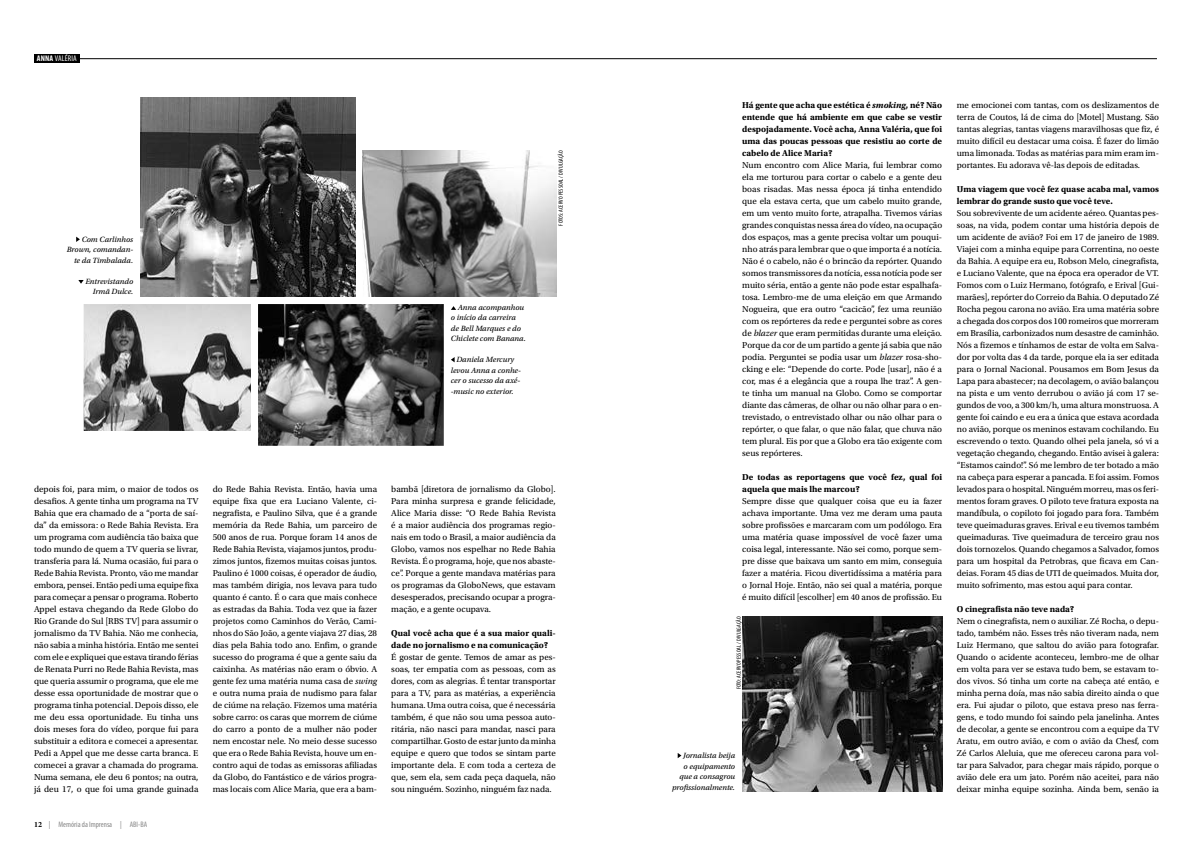
<style>
.page{position:relative;width:1191px;height:842px;background:#fff}
.page>*{position:absolute;margin:0;border:0;box-sizing:border-box;transform-origin:0 0}
.t1{font:9px/12px "Utopia Std";color:#000;text-align:justify}
.t2{font:700 9px/12px "Utopia Std";color:#000}
.t3{font:condensed 8.2px "Myriad Pro";letter-spacing:.02em;color:#fff}
.t4{font:8px/10.5px "Utopia Std Capt It";color:#000;text-align:right}
.t5{font:condensed 8px "Myriad Pro";color:#878787}
.t6{font:condensed 6px "Myriad Pro";letter-spacing:.02em;color:#000}
.s1{font-weight:700}
.s2{font-style:italic}
.s3{font-family:"Minion Pro";font-weight:700;font-stretch:normal;color:#000}
</style>
<div class="page">
<img style="left:742px;top:616px;width:200px;height:175px">
<img style="left:258px;top:304px;width:186px;height:142px">
<img style="left:84px;top:304px;width:167px;height:127px">
<img style="left:140px;top:97px;width:216px;height:199px">
<img style="left:363px;top:150px;width:193px;height:146px">
<svg style="left:451px;top:306px;width:5px;height:4px"></svg>
<svg style="left:76px;top:237px;width:4px;height:5px"></svg>
<svg style="left:78px;top:280px;width:6px;height:4px"></svg>
<svg style="left:677px;top:753px;width:4px;height:5px"></svg>
<hr style="left:34px;top:58px;width:1123px;height:1px;background:#000">
<div style="left:34px;top:54px;width:46px;height:8px;background:#000"></div>
<p class="t3" style="left:37px;top:53px;width:42px"><span class="s1">ANNA</span> VALÉRIA</p>
<p class="t4" style="left:67px;top:234px;width:68px">Com Carlinhos<br>Brown, comandan&shy;te da Timbalada.</p>
<p class="t4" style="left:85px;top:276px;width:49px">Entrevistando<br>Irmã Dulce.</p>
<p class="t4" style="left:451px;top:302px;width:77px;text-align:left;text-indent:7px">Anna acompanhou o início da carreira<br>de Bell Marques e do<br>Chiclete com Banana.</p>
<p class="t4" style="left:451px;top:355px;width:72px;text-align:left;text-indent:5px">Daniela Mercury levou Anna a conhe&shy;cer o sucesso da axé--music no exterior.</p>
<p class="t6" style="left:557px;top:226px;width:77px;rotate:-90deg">FOTOS: ACERVO PESSOAL / DIVULGAÇÃO</p>
<p class="t1" style="left:34px;top:483px;width:166px">depois foi, para mim, o maior de todos os desafios. A gente tinha um programa na TV Bahia que era chamado de a “porta de saí&shy;da” da emissora: o Rede Bahia Revista. Era um programa com audiência tão baixa que todo mundo de quem a TV queria se livrar, transferia para lá. Numa ocasião, fui para o Rede Bahia Revista. Pronto, vão me mandar embora, pensei. Então pedi uma equipe fixa para começar a pensar o programa. Roberto Appel estava chegando da Rede Globo do Rio Grande do Sul [RBS TV] para assumir o jornalismo da TV Bahia. Não me conhecia, não sabia a minha história. Então me sentei com ele e expliquei que estava tirando férias de Renata Purri no Rede Bahia Revista, mas que queria assumir o programa, que ele me desse essa oportunidade de mostrar que o programa tinha potencial. Depois disso, ele me deu essa oportunidade. Eu tinha uns dois meses fora do vídeo, porque fui para substituir a editora e comecei a apresentar.<br>Pedi a Appel que me desse carta branca. E comecei a gravar a chamada do programa.<br>Numa semana, ele deu 6 pontos; na outra, já deu 17, o que foi uma grande guinada</p>
<p class="t1" style="left:213px;top:483px;width:166px">do Rede Bahia Revista. Então, havia uma equipe fixa que era Luciano Valente, ci&shy;negrafista, e Paulino Silva, que é a grande memória da Rede Bahia, um parceiro de 500 anos de rua. Porque foram 14 anos de Rede Bahia Revista, viajamos juntos, produ&shy;zimos juntos, fizemos muitas coisas juntos.<br>Paulino é 1000 coisas, é operador de áudio, mas também dirigia, nos levava para tudo quanto é canto. É o cara que mais conhece as estradas da Bahia. Toda vez que ia fazer projetos como Caminhos do Verão, Cami&shy;nhos do São João, a gente viajava 27 dias, 28 dias pela Bahia todo ano. Enfim, o grande sucesso do programa é que a gente saiu da caixinha. As matérias não eram o óbvio. A gente fez uma matéria numa casa de <span class="s2">swing </span>e outra numa praia de nudismo para falar de ciúme na relação. Fizemos uma matéria sobre carro: os caras que morrem de ciúme do carro a ponto de a mulher não poder nem encostar nele. No meio desse sucesso que era o Rede Bahia Revista, houve um en&shy;contro aqui de todas as emissoras afiliadas da Globo, do Fantástico e de vários progra&shy;mas locais com Alice Maria, que era a bam-</p>
<p class="t5" style="left:34px;top:820px;width:115px"><span class="s3">12</span> | Memória da Imprensa | ABI-BA</p>
<p class="t1" style="left:391px;top:483px;width:166px">bambã [diretora de jornalismo da Globo].<br>Para minha surpresa e grande felicidade, Alice Maria disse: “O Rede Bahia Revista é a maior audiência dos programas regio&shy;nais em todo o Brasil, a maior audiência da Globo, vamos nos espelhar no Rede Bahia Revista. É o programa, hoje, que nos abaste&shy;ce”. Porque a gente mandava matérias para os programas da GloboNews, que estavam desesperados, precisando ocupar a progra&shy;mação, e a gente ocupava.</p>
<p class="t2" style="left:391px;top:627px;width:166px">Qual você acha que é a sua maior quali&shy;dade no jornalismo e na comunicação?</p>
<p class="t1" style="left:391px;top:651px;width:166px">É gostar de gente. Temos de amar as pes&shy;soas, ter empatia com as pessoas, com as dores, com as alegrias. É tentar transportar para a TV, para as matérias, a experiência humana. Uma outra coisa, que é necessária também, é que não sou uma pessoa auto&shy;ritária, não nasci para mandar, nasci para compartilhar. Gosto de estar junto da minha equipe e quero que todos se sintam parte importante dela. E com toda a certeza de que, sem ela, sem cada peça daquela, não sou ninguém. Sozinho, ninguém faz nada.</p>
<p class="t2" style="left:742px;top:99px;width:201px;text-align:justify">Há gente que acha que estética é <span class="s2">smoking</span>, né? Não entende que há ambiente em que cabe se vestir despojadamente. Você acha, Anna Valéria, que foi uma das poucas pessoas que resistiu ao corte de cabelo de Alice Maria?</p>
<p class="t1" style="left:742px;top:159px;width:201px">Num encontro com Alice Maria, fui lembrar como ela me torturou para cortar o cabelo e a gente deu boas risadas. Mas nessa época já tinha entendido que ela estava certa, que um cabelo muito grande, em um vento muito forte, atrapalha. Tivemos várias grandes conquistas nessa área do vídeo, na ocupação dos espaços, mas a gente precisa voltar um pouqui&shy;nho atrás para lembrar que o que importa é a notícia.<br>Não é o cabelo, não é o brincão da repórter. Quando somos transmissores da notícia, essa notícia pode ser muito séria, então a gente não pode estar espalhafa&shy;tosa. Lembro-me de uma eleição em que Armando Nogueira, que era outro “cacicão”, fez uma reunião com os repórteres da rede e perguntei sobre as cores de <span class="s2">blazer</span> que eram permitidas durante uma eleição.<br>Porque da cor de um partido a gente já sabia que não podia. Perguntei se podia usar um <span class="s2">blazer</span> rosa-sho&shy;cking e ele: “Depende do corte. Pode [usar], não é a cor, mas é a elegância que a roupa lhe traz”. A gen&shy;te tinha um manual na Globo. Como se comportar diante das câmeras, de olhar ou não olhar para o en&shy;trevistado, o entrevistado olhar ou não olhar para o repórter, o que falar, o que não falar, que chuva não tem plural. Eis por que a Globo era tão exigente com seus repórteres.</p>
<p class="t2" style="left:742px;top:471px;width:201px">De todas as reportagens que você fez, qual foi aquela que mais lhe marcou?</p>
<p class="t1" style="left:742px;top:495px;width:201px">Sempre disse que qualquer coisa que eu ia fazer achava importante. Uma vez me deram uma pauta sobre profissões e marcaram com um podólogo. Era uma matéria quase impossível de você fazer uma coisa legal, interessante. Não sei como, porque sem&shy;pre disse que baixava um santo em mim, conseguia fazer a matéria. Ficou divertidíssima a matéria para o Jornal Hoje. Então, não sei qual a matéria, porque é muito difícil [escolher] em 40 anos de profissão. Eu</p>
<p class="t6" style="left:735px;top:689px;width:74px;rotate:-90deg">FOTO: ACERVO PESSOAL / DIVULGAÇÃO</p>
<p class="t4" style="left:672px;top:750px;width:65px">Jornalista beija<br>o equipamento que a consagrou profissionalmente.</p>
<p class="t1" style="left:956px;top:99px;width:204px">me emocionei com tantas, com os deslizamentos de terra de Coutos, lá de cima do [Motel] Mustang. São tantas alegrias, tantas viagens maravilhosas que fiz, é muito difícil eu destacar uma coisa. É fazer do limão uma limonada. Todas as matérias para mim eram im&shy;portantes. Eu adorava vê-las depois de editadas.</p>
<p class="t2" style="left:956px;top:183px;width:204px">Uma viagem que você fez quase acaba mal, vamos lembrar do grande susto que você teve.</p>
<p class="t1" style="left:956px;top:207px;width:204px">Sou sobrevivente de um acidente aéreo. Quantas pes&shy;soas, na vida, podem contar uma história depois de um acidente de avião? Foi em 17 de janeiro de 1989.<br>Viajei com a minha equipe para Correntina, no oeste da Bahia. A equipe era eu, Robson Melo, cinegrafista, e Luciano Valente, que na época era operador de VT.<br>Fomos com o Luiz Hermano, fotógrafo, e Erival [Gui&shy;marães], repórter do Correio da Bahia. O deputado Zé Rocha pegou carona no avião. Era uma matéria sobre a chegada dos corpos dos 100 romeiros que morreram em Brasília, carbonizados num desastre de caminhão.<br>Nós a fizemos e tínhamos de estar de volta em Salva&shy;dor por volta das 4 da tarde, porque ela ia ser editada para o Jornal Nacional. Pousamos em Bom Jesus da Lapa para abastecer; na decolagem, o avião balançou na pista e um vento derrubou o avião já com 17 se&shy;gundos de voo, a 300 km/h, uma altura monstruosa. A gente foi caindo e eu era a única que estava acordada no avião, porque os meninos estavam cochilando. Eu escrevendo o texto. Quando olhei pela janela, só vi a vegetação chegando, chegando. Então avisei à galera: “Estamos caindo!”. Só me lembro de ter botado a mão na cabeça para esperar a pancada. E foi assim. Fomos levados para o hospital. Ninguém morreu, mas os feri&shy;mentos foram graves. O piloto teve fratura exposta na mandíbula, o copiloto foi jogado para fora. Também teve queimaduras graves. Erival e eu tivemos também queimaduras. Tive queimadura de terceiro grau nos dois tornozelos. Quando chegamos a Salvador, fomos para um hospital da Petrobras, que ficava em Can&shy;deias. Foram 45 dias de UTI de queimados. Muita dor, muito sofrimento, mas estou aqui para contar.</p>
<p class="t2" style="left:956px;top:603px;width:119px">O cinegrafista não teve nada?</p>
<p class="t1" style="left:956px;top:615px;width:204px">Nem o cinegrafista, nem o auxiliar. Zé Rocha, o depu&shy;tado, também não. Esses três não tiveram nada, nem Luiz Hermano, que saltou do avião para fotografar.<br>Quando o acidente aconteceu, lembro-me de olhar em volta para ver se estava tudo bem, se estavam to&shy;dos vivos. Só tinha um corte na cabeça até então, e minha perna doía, mas não sabia direito ainda o que era. Fui ajudar o piloto, que estava preso nas ferra&shy;gens, e todo mundo foi saindo pela janelinha. Antes de decolar, a gente se encontrou com a equipe da TV Aratu, em outro avião, e com o avião da Chesf, com Zé Carlos Aleluia, que me ofereceu carona para vol&shy;tar para Salvador, para chegar mais rápido, porque o avião dele era um jato. Porém não aceitei, para não deixar minha equipe sozinha. Ainda bem, senão ia</p>
</div>
